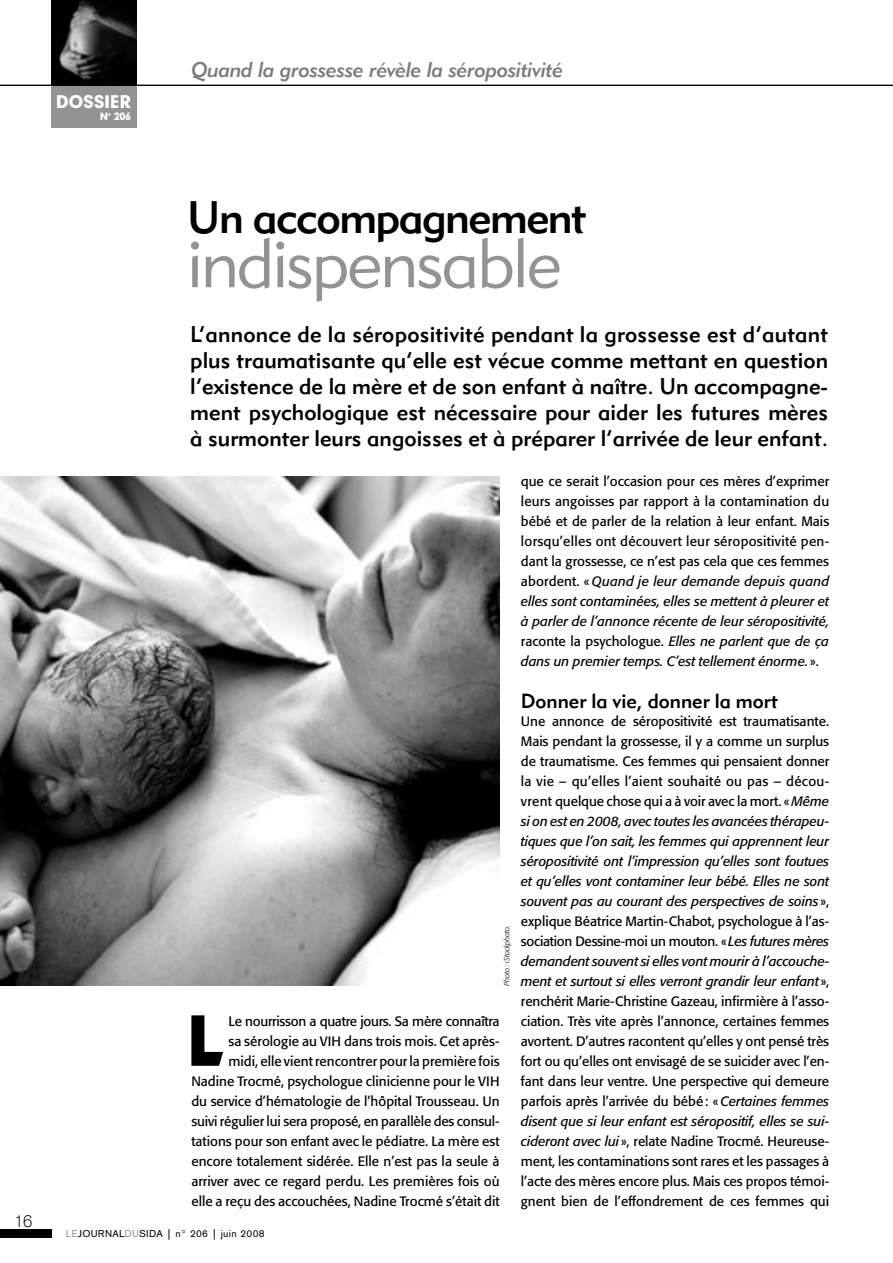
<style>
.page{position:relative;width:893px;height:1263px;background:#fff}
.page>*{position:absolute;margin:0;border:0;box-sizing:border-box;transform-origin:0 0}
.t1{font:70.5px "Geometric 231 BT Heavy C";color:#000}
.t2{font:69px "Geometric 415 BT Lite A";letter-spacing:-.03em;color:#939393}
.t3{font:45px "Geometric 415 BT Medium A";letter-spacing:-.035em;color:#000}
.t4{font:22.5px/26.1px "Geometric 415 BT Medium A";color:#000;text-align:justify}
.t5{font:21px "Geometric 415 BT Medium Italic A";letter-spacing:-.015em;color:#7c7c7c}
.t6{font:20.25px "Geometric 415 BT Medium A";color:#000}
.t7{font:300 18px "Agrotesk";color:#000}
.t8{font:16.8px "Geometric 706 BT Black B";letter-spacing:-.025em;color:#fff}
.t9{font:13.5px/20px "Formata";color:#000;text-align:justify}
.t10{font:10.5px "Agrotesk";letter-spacing:.025em;color:#000}
.t11{font:9.75px "Geometric 706 BT Black B";color:#fff}
.t12{font:italic 300 7.5px "Formata";letter-spacing:-.01em;color:#000}
.s1{color:#939393}
.s2{font-style:italic}
</style>
<div class="page">
<div style="left:0;top:1229px;width:51px;height:8px;background:#000"></div>
<div style="left:52px;top:85px;width:85px;height:43px;background:#939393"></div>
<img style="left:52px;top:0;width:85px;height:85px">
<hr style="left:0;top:85px;width:893px;height:1px;background:#000">
<img style="left:0;top:476px;width:500px;height:510px">
<p class="t8" style="left:56px;top:90px;width:77px">DOSSIER</p>
<p class="t11" style="left:100px;top:109px;width:33px">N° 206</p>
<h3 class="t5" style="left:191px;top:56px;width:373px">Quand la grossesse révèle la séropositivité</h3>
<h3 class="t7" style="left:15px;top:1212px;width:19px">16</h3>
<h3 class="t3" style="left:187px;top:190px;width:401px">Un accompagnement</h3>
<h2 class="t2" style="left:187px;top:221px;width:376px">indispensable</h2>
<p class="t4" style="left:190px;top:321px;width:639px">L’annonce de la séropositivité pendant la grossesse est d’autant plus traumatisante qu’elle est vécue comme mettant en question l’existence de la mère et de son enfant à naître. Un accompagne&shy;ment psychologique est nécessaire pour aider les futures mères à surmonter leurs angoisses et à préparer l’arrivée de leur enfant.</p>
<p class="t12" style="left:502px;top:986px;width:62px;rotate:-90deg">Photo : iStockphoto.</p>
<h1 class="t1" style="left:187px;top:997px;width:38px">L</h1>
<p class="t9" style="left:191px;top:1011px;width:310px;text-align:right">Le nourrisson a quatre jours. Sa mère connaîtra<br>sa sérologie au VIH dans trois mois. Cet après-<br>midi, elle vient rencontrer pour la première fois Nadine Trocmé, psychologue clinicienne pour le VIH du service d’hématologie de l’hôpital Trousseau. Un suivi régulier lui sera proposé, en parallèle des consul&shy;tations pour son enfant avec le pédiatre. La mère est encore totalement sidérée. Elle n’est pas la seule à arriver avec ce regard perdu. Les premières fois où elle a reçu des accouchées, Nadine Trocmé s’était dit</p>
<p class="t10" style="left:66px;top:1228px;width:200px"><span class="s1">LE</span>JOURNAL<span class="s1">DU</span>SIDA | n° 206 | juin 2008</p>
<p class="t9" style="left:521px;top:471px;width:310px">que ce serait l’occasion pour ces mères d’exprimer leurs angoisses par rapport à la contamination du bébé et de parler de la relation à leur enfant. Mais lorsqu’elles ont découvert leur séropositivité pen&shy;dant la grossesse, ce n’est pas cela que ces femmes abordent. « <span class="s2">Quand je leur demande depuis quand elles sont contaminées, elles se mettent à pleurer et à parler de l’annonce récente de leur séropositivité, </span>raconte la psychologue. <span class="s2">Elles ne parlent que de ça dans un premier temps. C’est tellement énorme.</span> ».</p>
<h3 class="t6" style="left:521px;top:688px;width:258px">Donner la vie, donner la mort</h3>
<p class="t9" style="left:521px;top:711px;width:310px">Une annonce de séropositivité est traumatisante.<br>Mais pendant la grossesse, il y a comme un surplus de traumatisme. Ces femmes qui pensaient donner la vie – qu’elles l’aient souhaité ou pas – décou&shy;vrent quelque chose qui a à voir avec la mort. « <span class="s2">Même si on est en 2008, avec toutes les avancées thérapeu&shy;tiques que l’on sait, les femmes qui apprennent leur séropositivité ont l’impression qu’elles sont foutues et qu’elles vont contaminer leur bébé. Elles ne sont souvent pas au courant des perspectives de soins</span> », explique Béatrice Martin-Chabot, psychologue à l’as&shy;sociation Dessine-moi un mouton. « <span class="s2">Les futures mères demandent souvent si elles vont mourir à l’accouche&shy;ment et surtout si elles verront grandir leur enfant</span> », renchérit Marie-Christine Gazeau, infirmière à l’asso&shy;ciation. Très vite après l’annonce, certaines femmes avortent. D’autres racontent qu’elles y ont pensé très fort ou qu’elles ont envisagé de se suicider avec l’en&shy;fant dans leur ventre. Une perspective qui demeure parfois après l’arrivée du bébé : « <span class="s2">Certaines femmes disent que si leur enfant est séropositif, elles se sui&shy;cideront avec lui</span> », relate Nadine Trocmé. Heureuse&shy;ment, les contaminations sont rares et les passages à l’acte des mères encore plus. Mais ces propos témoi&shy;gnent bien de l’effondrement de ces femmes qui</p>
</div>
